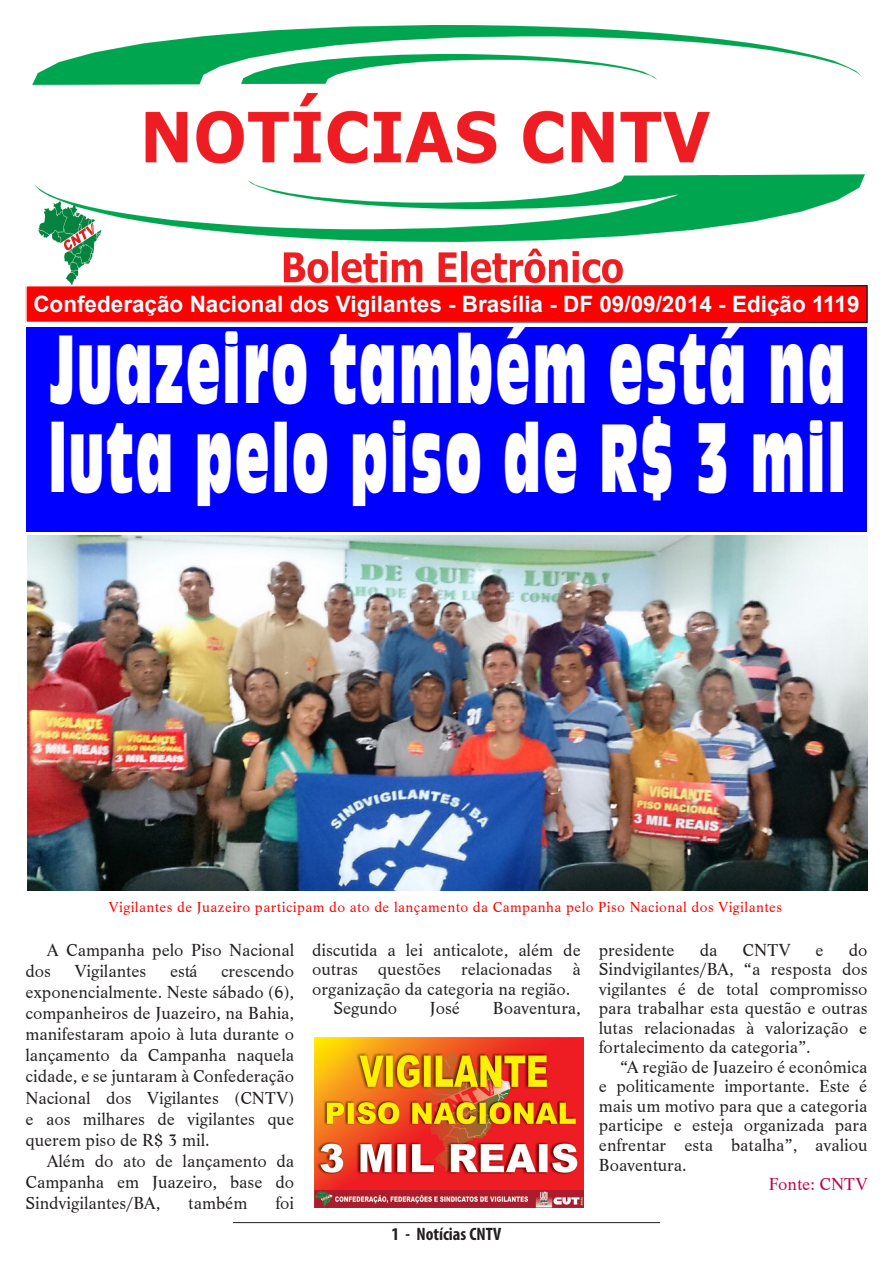
<style>
.page{position:relative;width:893px;height:1263px;background:#fff}
.page>*{position:absolute;margin:0;border:0;box-sizing:border-box;transform-origin:0 0}
.t1{font:90px/88.5px "Antique Olive Compact";letter-spacing:.06em;color:#fff;scale:.5 1}
.t2{font:700 22.5px "Arial";color:#e3ffff}
.t3{font:18px/19.5px "Life T";color:#231f20;text-align:justify}
.Rodapé___À_esquerda{font:700 condensed 18px "Myriad Pro";color:#231f20}
.t4{font:18px "Life T";color:#bc0250}
.t5{font:15px "Life T";letter-spacing:.03em;color:#f00}
</style>
<div class="page">
<hr style="left:233px;top:1222px;width:427px;height:1px;background:#231f20">
<div style="left:26px;top:286px;width:841px;height:36px;background:#f00"></div>
<div style="left:27px;top:327px;width:840px;height:204px;background:#00f"></div>
<img style="left:315px;top:1037px;width:268px;height:171px">
<img style="left:28px;top:536px;width:839px;height:355px">
<img style="left:32px;top:26px;width:833px;height:259px">
<p class="t2" style="left:33px;top:289px;width:828px">Confederação Nacional dos Vigilantes - Brasília - DF 09/09/2014 - Edição 1119</p>
<p class="t1" style="left:48px;top:324px;width:1596px">Juazeiro também está na luta pelo piso de R$ 3 mil</p>
<p class="t5" style="left:109px;top:898px;width:675px">Vigilantes de Juazeiro participam do ato de lançamento da Campanha pelo Piso Nacional dos Vigilantes</p>
<p class="t3" style="left:312px;top:940px;width:270px">discutida a lei anticalote, além de outras questões relacionadas à organização da categoria na região.</p>
<p class="t3" style="left:333px;top:999px;width:65px">Segundo</p>
<p class="t3" style="left:430px;top:999px;width:32px">José</p>
<p class="t3" style="left:493px;top:999px;width:89px">Boaventura,</p>
<p class="t3" style="left:26px;top:939px;width:270px;line-height:21.1px;text-indent:21px">A Campanha pelo Piso Nacional dos</p>
<p class="t3" style="left:599px;top:940px;width:270px;text-indent:250px">do Sindvigilantes/BA, “a resposta dos vigilantes é de total compromisso para trabalhar esta questão e outras lutas relacionadas à valorização e fortalecimento da categoria”.</p>
<p class="t3" style="left:599px;top:1057px;width:270px;text-indent:21px">“A região de Juazeiro é econômica e politicamente importante. Este é mais um motivo para que a categoria participe e esteja organizada para enfrentar esta batalha”, avaliou Boaventura.</p>
<p class="t4" style="left:769px;top:1174px;width:100px">Fonte: CNTV</p>
<p class="t3" style="left:599px;top:940px;width:77px">presidente</p>
<p class="t3" style="left:700px;top:940px;width:19px">da</p>
<p class="t3" style="left:742px;top:940px;width:49px">CNTV</p>
<p class="t3" style="left:815px;top:940px;width:10px">e</p>
<p class="t3" style="left:26px;top:961px;width:270px;line-height:21.1px;text-indent:195px">crescendo exponencialmente. Neste sábado (6), companheiros de Juazeiro, na Bahia, manifestaram apoio à luta durante o lançamento da Campanha naquela cidade, e se juntaram à Confederação Nacional dos Vigilantes (CNTV) e aos milhares de vigilantes que querem piso de R$ 3 mil.</p>
<p class="t3" style="left:26px;top:1150px;width:270px;line-height:21.1px;text-indent:21px">Além do ato de lançamento da Campanha em Juazeiro, base do Sindvigilantes/BA,</p>
<p class="t3" style="left:75px;top:961px;width:73px">Vigilantes</p>
<p class="t3" style="left:170px;top:961px;width:29px">está</p>
<p class="t3" style="left:188px;top:1193px;width:61px">também</p>
<p class="t3" style="left:275px;top:1193px;width:20px">foi</p>
<p class="Rodapé___À_esquerda" style="left:392px;top:1223px;width:111px">1 - Notícias CNTV</p>
</div>
